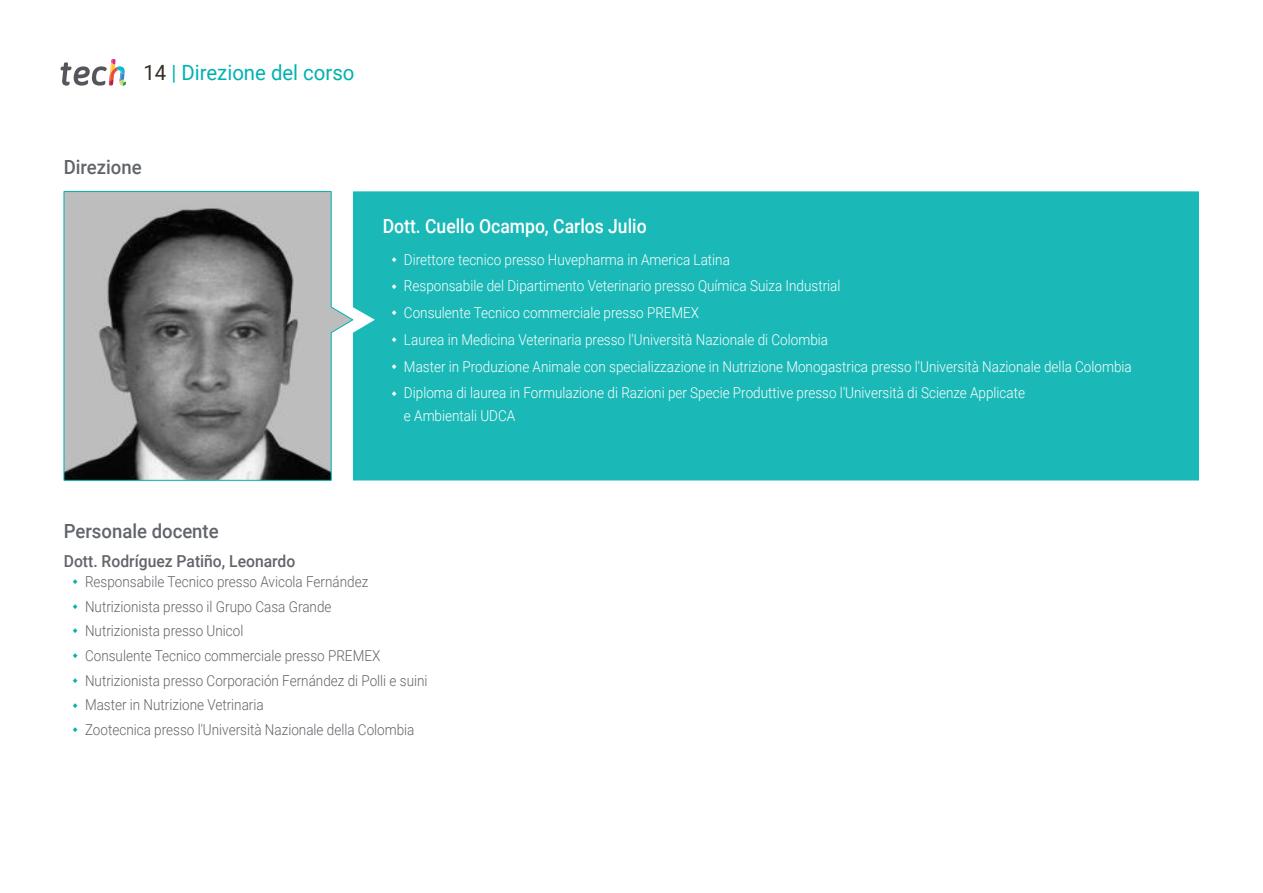
<style>
.page{position:relative;width:1263px;height:893px;background:#fff}
.page>*{position:absolute;margin:0;border:0;box-sizing:border-box;transform-origin:0 0}
.t1{font:21px "Roboto";color:#00b2af}
.t2{font:500 19.5px "Roboto";color:#fff;scale:.9 1}
.t3{font:500 19.5px "Roboto";color:#61646a;scale:.95 1}
.t4{font:500 16.5px "Roboto";color:#61646a;scale:.95 1}
.t5{font:300 15px/26.7px "Roboto";color:#fff;scale:.9 1}
.t6{font:300 15px/24.6px "Roboto";color:#61646a;scale:.9 1}
.s1{color:#312e20}
</style>
<div class="page">
<svg style="left:61px;top:59px;width:65px;height:27px"></svg>
<div style="left:353px;top:191px;width:846px;height:289px;background:#1ab9b7"></div>
<svg style="left:64px;top:191px;width:289px;height:290px;background:#8f9191"></svg>
<svg style="left:392px;top:257px;width:5px;height:5px"></svg>
<svg style="left:392px;top:284px;width:5px;height:5px"></svg>
<svg style="left:392px;top:310px;width:5px;height:5px"></svg>
<svg style="left:392px;top:337px;width:5px;height:5px"></svg>
<svg style="left:392px;top:364px;width:5px;height:5px"></svg>
<svg style="left:392px;top:391px;width:5px;height:5px"></svg>
<h1 class="t1" style="left:144px;top:57px;width:213px"><span class="s1">14</span> | Direzione del corso</h1>
<h2 class="t3" style="left:64px;top:154px;width:84px">Direzione</h2>
<h2 class="t3" style="left:64px;top:517px;width:165px">Personale docente</h2>
<h2 class="t2" style="left:383px;top:212px;width:295px">Dott. Cuello Ocampo, Carlos Julio</h2>
<p class="t5" style="left:404px;top:245px;width:810px">Direttore tecnico presso Huvepharma in America Latina<br>Responsabile del Dipartimento Veterinario presso Química Suiza Industrial<br>Consulente Tecnico commerciale presso PREMEX<br>Laurea in Medicina Veterinaria presso l'Università Nazionale di Colombia<br>Master in Produzione Animale con specializzazione in Nutrizione Monogastrica presso l'Università Nazionale della Colombia Diploma di laurea in Formulazione di Razioni per Specie Produttive presso l'Università di Scienze Applicate</p>
<p class="t5" style="left:404px;top:402px;width:125px">e Ambientali UDCA</p>
<p class="t4" style="left:64px;top:550px;width:245px">Dott. Rodríguez Patiño, Leonardo</p>
<p class="t6" style="left:85px;top:569px;width:382px">Responsabile Tecnico presso Avicola Fernández Nutrizionista presso il Grupo Casa Grande<br>Nutrizionista presso Unicol<br>Consulente Tecnico commerciale presso PREMEX Nutrizionista presso Corporación Fernández di Polli e suini Master in Nutrizione Vetrinaria<br>Zootecnica presso l'Università Nazionale della Colombia</p>
</div>
